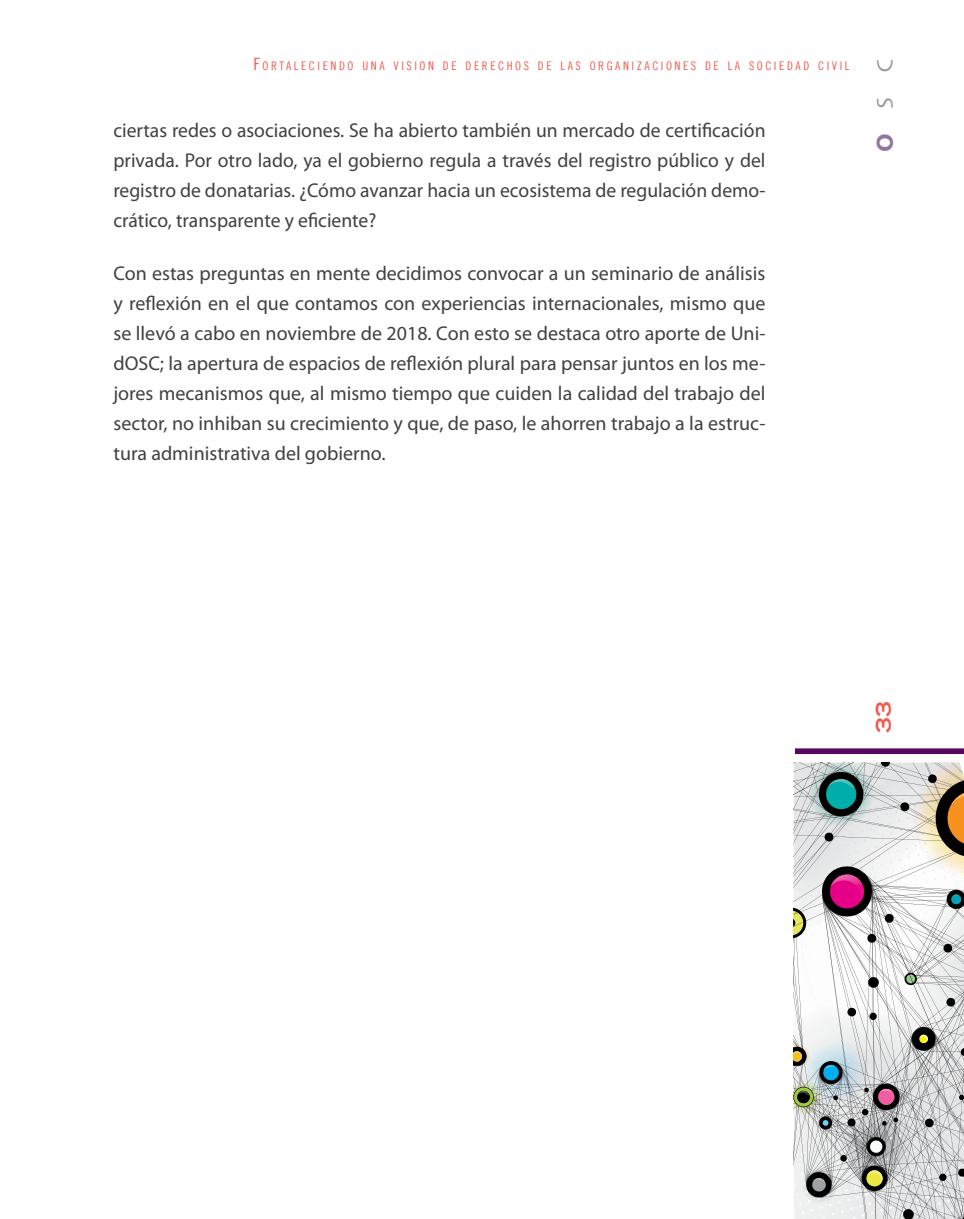
<style>
.page{position:relative;width:964px;height:1219px;background:#fff}
.page>*{position:absolute;margin:0;border:0;box-sizing:border-box;transform-origin:0 0}
.t1{font:24px "Skia";color:#9a969a}
.t2{font:20px/30px "Myriad Pro";color:#414042;text-align:justify}
.t3{font:700 expanded 20px "Trade Gothic LT";color:#f15b4e;scale:1.1 1}
.t4{font:11.8px "Trade Gothic LT Cond Eighteen";letter-spacing:.215em;color:#f15b4e}
.s1{font-size:17px}
.s2{color:#9574a0}
</style>
<div class="page">
<svg style="left:794px;top:763px;width:170px;height:456px"></svg>
<div style="left:795px;top:748px;width:169px;height:6px;background:#570861"></div>
<p class="t4" style="left:253px;top:58px;width:597px"><span class="s1">F</span>ORTALECIENDO UNA VISION DE DERECHOS DE LAS ORGANIZACIONES DE LA SOCIEDAD CIVIL</p>
<p class="t1" style="left:870px;top:152px;width:94px;rotate:-90deg"><span class="s2">O</span>SC</p>
<p class="t2" style="left:113px;top:115px;width:654px">ciertas redes o asociaciones. Se ha abierto también un mercado de certificación privada. Por otro lado, ya el gobierno regula a través del registro público y del registro de donatarias. ¿Cómo avanzar hacia un ecosistema de regulación demo&shy;crático, transparente y eficiente?</p>
<p class="t2" style="left:113px;top:258px;width:653px">Con estas preguntas en mente decidimos convocar a un seminario de análisis y reflexión en el que contamos con experiencias internacionales, mismo que se llevó a cabo en noviembre de 2018. Con esto se destaca otro aporte de Uni&shy;dOSC; la apertura de espacios de reflexión plural para pensar juntos en los me&shy;jores mecanismos que, al mismo tiempo que cuiden la calidad del trabajo del sector, no inhiban su crecimiento y que, de paso, le ahorren trabajo a la estruc&shy;tura administrativa del gobierno.</p>
<p class="t3" style="left:870px;top:733px;width:31px;rotate:-90deg">33</p>
</div>
